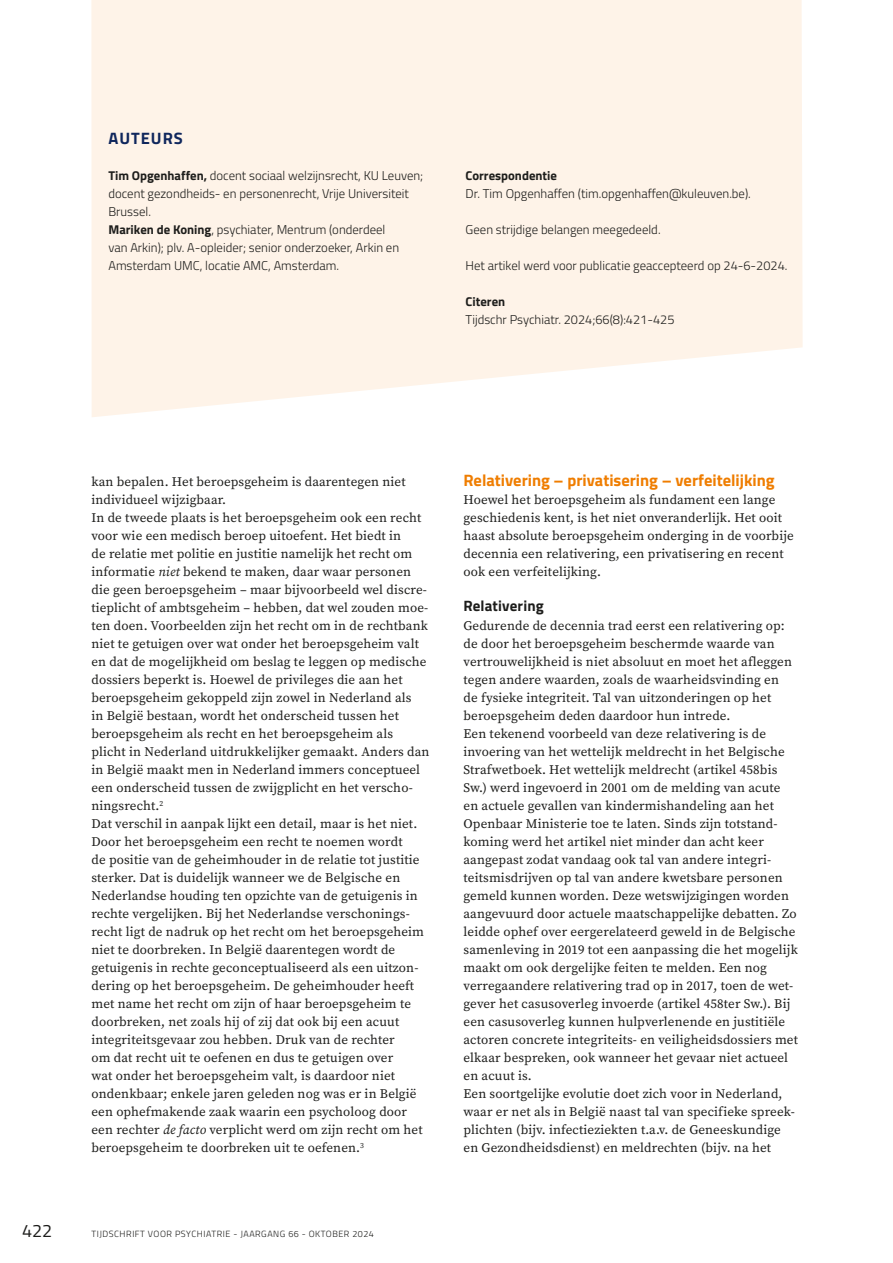
<style>
.page{position:relative;width:893px;height:1263px;background:#fff}
.page>*{position:absolute;margin:0;border:0;box-sizing:border-box;transform-origin:0 0}
.t1{font:18px "Titillium Web";color:#1d1d1b}
.k2{font:700 16.5px "Titillium Web";color:#ef7d00}
.k4{font:700 16.5px "Titillium Web";letter-spacing:.06em;color:#0f265c}
.k3{font:700 15px "Titillium Web";letter-spacing:.01em;color:#1d1d1b}
.standaard{font:13.2px/18px "Source Serif Variable";letter-spacing:.01em;color:#1d1d1b}
.auteurs{font:300 12.75px/18px "Titillium Web";color:#1d1d1b}
.auteurs-2{font:700 12.75px "Titillium Web";color:#1d1d1b}
.t2{font:300 9px "Titillium Web";letter-spacing:.06em;color:#1d1d1b}
.s1{font-weight:700}
.s2{font-style:italic}
</style>
<div class="page">
<svg style="left:91px;top:0;width:712px;height:417px;background:#fef4e9"></svg>
<p class="k4" style="left:109px;top:126px;width:76px">AUTEURS</p>
<p class="auteurs" style="left:108px;top:166px;width:316px"><span class="s1">Tim Opgenhaffen,</span> docent sociaal welzijnsrecht, KU Leuven; docent gezondheids- en personenrecht, Vrije Universiteit<br>Brussel.</p>
<p class="auteurs" style="left:108px;top:220px;width:292px"><span class="s1">Mariken de Koning</span>, psychiater, Mentrum (onderdeel van Arkin); plv. A-opleider; senior onderzoeker, Arkin en<br>Amsterdam UMC, locatie AMC, Amsterdam.</p>
<p class="auteurs-2" style="left:466px;top:166px;width:93px">Correspondentie</p>
<p class="auteurs" style="left:466px;top:184px;width:287px">Dr. Tim Opgenhaffen (tim.opgenhaffen@kuleuven.be).</p>
<p class="auteurs" style="left:466px;top:220px;width:196px">Geen strijdige belangen meegedeeld.</p>
<p class="auteurs" style="left:466px;top:256px;width:323px">Het artikel werd voor publicatie geaccepteerd op 24-6-2024.</p>
<p class="auteurs-2" style="left:466px;top:292px;width:41px">Citeren</p>
<p class="auteurs" style="left:466px;top:310px;width:210px">Tijdschr Psychiatr. 2024;66(8):421-425</p>
<p class="standaard" style="left:91px;top:473px;width:316px">kan bepalen. Het beroepsgeheim is daarentegen niet individueel wijzigbaar.</p>
<p class="standaard" style="left:91px;top:509px;width:339px">In de tweede plaats is het beroepsgeheim ook een recht voor wie een medisch beroep uitoefent. Het biedt in<br>de relatie met politie en justitie namelijk het recht om informatie <span class="s2">niet</span> bekend te maken, daar waar personen die geen beroepsgeheim – maar bijvoorbeeld wel discre&shy;tieplicht of ambtsgeheim – hebben, dat wel zouden moe&shy;ten doen. Voorbeelden zijn het recht om in de rechtbank niet te getuigen over wat onder het beroepsgeheim valt en dat de mogelijkheid om beslag te leggen op medische dossiers beperkt is. Hoewel de privileges die aan het beroepsgeheim gekoppeld zijn zowel in Nederland als<br>in België bestaan, wordt het onderscheid tussen het beroepsgeheim als recht en het beroepsgeheim als plicht in Nederland uitdrukkelijker gemaakt. Anders dan in België maakt men in Nederland immers conceptueel een onderscheid tussen de zwijgplicht en het verscho&shy;ningsrecht.<sup>2</sup></p>
<p class="standaard" style="left:91px;top:815px;width:334px">Dat verschil in aanpak lijkt een detail, maar is het niet.<br>Door het beroepsgeheim een recht te noemen wordt<br>de positie van de geheimhouder in de relatie tot justitie sterker. Dat is duidelijk wanneer we de Belgische en Nederlandse houding ten opzichte van de getuigenis in rechte vergelijken. Bij het Nederlandse verschonings&shy;recht ligt de nadruk op het recht om het beroepsgeheim niet te doorbreken. In België daarentegen wordt de getuigenis in rechte geconceptualiseerd als een uitzon&shy;dering op het beroepsgeheim. De geheimhouder heeft met name het recht om zijn of haar beroepsgeheim te doorbreken, net zoals hij of zij dat ook bij een acuut integriteitsgevaar zou hebben. Druk van de rechter<br>om dat recht uit te oefenen en dus te getuigen over<br>wat onder het beroepsgeheim valt, is daardoor niet ondenkbaar; enkele jaren geleden nog was er in België een ophefmakende zaak waarin een psycholoog door een rechter <span class="s2">de facto</span> verplicht werd om zijn recht om het beroepsgeheim te doorbreken uit te oefenen.<sup>3</sup></p>
<h1 class="t1" style="left:22px;top:1218px;width:32px">422</h1>
<p class="t2" style="left:91px;top:1228px;width:284px">TIJDSCHRIFT VOOR PSYCHIATRIE - JAARGANG 66 - OKTOBER 2024</p>
<p class="k2" style="left:463px;top:468px;width:313px">Relativering – privatisering – verfeitelijking</p>
<p class="standaard" style="left:463px;top:491px;width:332px">Hoewel het beroepsgeheim als fundament een lange geschiedenis kent, is het niet onveranderlijk. Het ooit haast absolute beroepsgeheim onderging in de voorbije decennia een relativering, een privatisering en recent ook een verfeitelijking.</p>
<p class="k3" style="left:463px;top:594px;width:82px">Relativering</p>
<p class="standaard" style="left:463px;top:617px;width:330px">Gedurende de decennia trad eerst een relativering op: de door het beroepsgeheim beschermde waarde van vertrouwelijkheid is niet absoluut en moet het afleggen tegen andere waarden, zoals de waarheidsvinding en de fysieke integriteit. Tal van uitzonderingen op het beroepsgeheim deden daardoor hun intrede.</p>
<p class="standaard" style="left:463px;top:725px;width:336px">Een tekenend voorbeeld van deze relativering is de invoering van het wettelijk meldrecht in het Belgische Strafwetboek. Het wettelijk meldrecht (artikel 458bis Sw.) werd ingevoerd in 2001 om de melding van acute en actuele gevallen van kindermishandeling aan het Openbaar Ministerie toe te laten. Sinds zijn totstand&shy;koming werd het artikel niet minder dan acht keer aangepast zodat vandaag ook tal van andere integri&shy;teitsmisdrijven op tal van andere kwetsbare personen gemeld kunnen worden. Deze wetswijzigingen worden aangevuurd door actuele maatschappelijke debatten. Zo leidde ophef over eergerelateerd geweld in de Belgische samenleving in 2019 tot een aanpassing die het mogelijk maakt om ook dergelijke feiten te melden. Een nog verregaandere relativering trad op in 2017, toen de wet&shy;gever het casusoverleg invoerde (artikel 458ter Sw.). Bij een casusoverleg kunnen hulpverlenende en justitiële actoren concrete integriteits- en veiligheidsdossiers met elkaar bespreken, ook wanneer het gevaar niet actueel en acuut is.</p>
<p class="standaard" style="left:463px;top:1085px;width:333px">Een soortgelijke evolutie doet zich voor in Nederland, waar er net als in België naast tal van specifieke spreek&shy;plichten (bijv. infectieziekten t.a.v. de Geneeskundige en Gezondheidsdienst) en meldrechten (bijv. na het</p>
</div>
